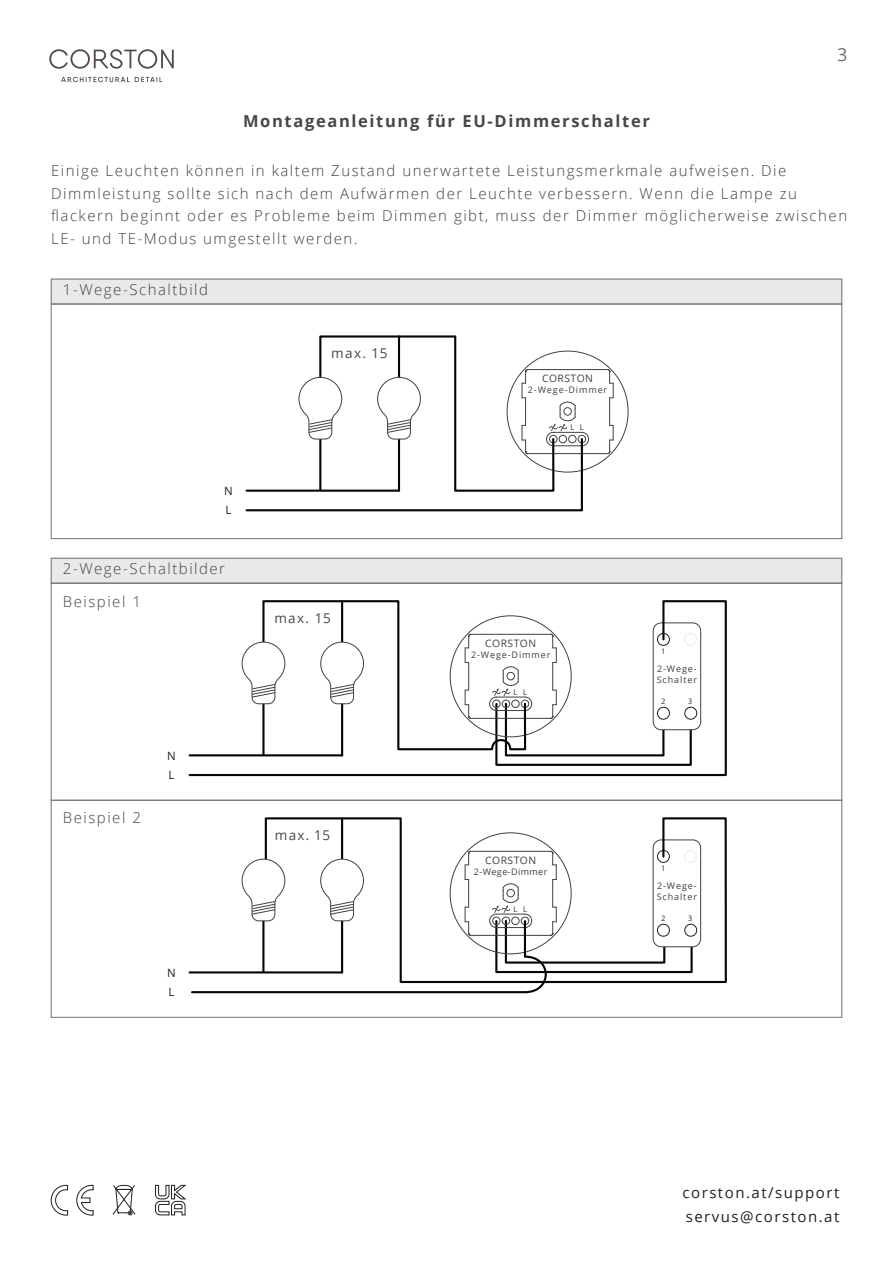
<style>
.page{position:relative;width:893px;height:1263px;background:#fff}
.page>*{position:absolute;margin:0;border:0;box-sizing:border-box;transform-origin:0 0}
.t1{font:18px "Open Sans";color:#524d4c}
.t2{font:700 16.5px "Open Sans";letter-spacing:.1em;color:#474748}
.t3{font:300 15px/22.5px "Open Sans";letter-spacing:.1em;color:#3f4144}
.t4{font:15px/24px "Open Sans";letter-spacing:.1em;color:#231f20}
.t5{font:13.5px "Open Sans";letter-spacing:.1em;color:#464747}
.t6{font:11.4px "Open Sans";color:#211e1e}
.t7{font:10.35px "Open Sans";letter-spacing:.045em;color:#3f4144}
.t8{font:9px/10.8px "Open Sans";letter-spacing:.1em;color:#3f4144}
.t9{font:9px "Open Sans";letter-spacing:.045em;color:#3f4144}
.t10{font:8.4px "Myriad Pro";color:#3f4144}
</style>
<div class="page">
<hr style="left:527px;top:369px;width:81px;height:1px;background:#3f4144">
<svg style="left:607px;top:369px;width:7px;height:85px"></svg>
<hr style="left:527px;top:453px;width:81px;height:1px;background:#3f4144">
<svg style="left:245px;top:335px;width:344px;height:177px"></svg>
<div style="left:51px;top:278px;width:791px;height:27px;background:#e9e9e9;border:1px solid #767b81"></div>
<div style="left:51px;top:303px;width:791px;height:236px;border:1px solid #767b81"></div>
<svg style="left:188px;top:600px;width:539px;height:177px"></svg>
<svg style="left:264px;top:817px;width:463px;height:167px"></svg>
<hr style="left:341px;top:818px;width:2px;height:41px;background:#050604">
<svg style="left:190px;top:850px;width:508px;height:144px"></svg>
<div style="left:51px;top:558px;width:791px;height:26px;background:#e9e9e9;border:1px solid #767b81"></div>
<div style="left:51px;top:800px;width:791px;height:218px;border:1px solid #767b81"></div>
<svg style="left:51px;top:1185px;width:17px;height:30px"></svg>
<svg style="left:76px;top:1185px;width:18px;height:30px"></svg>
<svg style="left:155px;top:1185px;width:31px;height:30px"></svg>
<svg style="left:112px;top:1185px;width:24px;height:30px"></svg>
<svg style="left:49px;top:49px;width:125px;height:33px"></svg>
<p class="t2" style="left:243px;top:110px;width:408px">Montageanleitung für EU-Dimmerschalter</p>
<p class="t1" style="left:837px;top:42px;width:12px">3</p>
<p class="t3" style="left:51px;top:159px;width:797px">Einige Leuchten können in kaltem Zustand unerwartete Leistungsmerkmale aufweisen. Die Dimmleistung sollte sich nach dem Aufwärmen der Leuchte verbessern. Wenn die Lampe zu flackern beginnt oder es Probleme beim Dimmen gibt, muss der Dimmer möglicherweise zwischen LE- und TE-Modus umgestellt werden.</p>
<p class="t3" style="left:63px;top:278px;width:147px">1-Wege-Schaltbild</p>
<p class="t5" style="left:331px;top:344px;width:58px">max. 15</p>
<p class="t6" style="left:224px;top:483px;width:10px">N</p>
<p class="t6" style="left:225px;top:502px;width:7px">L</p>
<p class="t3" style="left:63px;top:552px;width:164px;line-height:32.7px">2-Wege-Schaltbilder<br>Beispiel 1</p>
<p class="t5" style="left:274px;top:609px;width:58px">max. 15</p>
<p class="t3" style="left:63px;top:806px;width:79px">Beispiel 2</p>
<p class="t6" style="left:167px;top:748px;width:10px">N</p>
<p class="t6" style="left:169px;top:767px;width:7px">L</p>
<p class="t6" style="left:167px;top:965px;width:10px">N</p>
<p class="t6" style="left:169px;top:984px;width:7px">L</p>
<p class="t5" style="left:275px;top:826px;width:57px">max. 15</p>
<p class="t7" style="left:542px;top:371px;width:52px">CORSTON</p>
<p class="t8" style="left:528px;top:384px;width:81px">2-Wege-Dimmer</p>
<p class="t10" style="left:570px;top:422px;width:15px">L L</p>
<p class="t7" style="left:485px;top:636px;width:52px">CORSTON</p>
<p class="t8" style="left:471px;top:649px;width:81px">2-Wege-Dimmer</p>
<p class="t10" style="left:513px;top:686px;width:15px">L L</p>
<p class="t7" style="left:485px;top:853px;width:52px">CORSTON</p>
<p class="t9" style="left:474px;top:865px;width:75px">2-Wege-Dimmer</p>
<p class="t10" style="left:513px;top:903px;width:15px">L L</p>
<p class="t10" style="left:661px;top:646px;width:6px">1</p>
<p class="t8" style="left:657px;top:663px;width:42px">2-Wege-<br>Schalter</p>
<p class="t10" style="left:661px;top:695px;width:6px">2</p>
<p class="t10" style="left:688px;top:695px;width:6px">3</p>
<p class="t10" style="left:661px;top:863px;width:6px">1</p>
<p class="t8" style="left:657px;top:880px;width:42px">2-Wege-<br>Schalter</p>
<p class="t10" style="left:661px;top:912px;width:6px">2</p>
<p class="t10" style="left:688px;top:912px;width:6px">3</p>
<p class="t4" style="left:682px;top:1180px;width:158px">corston.at/support servus@corston.at</p>
</div>
